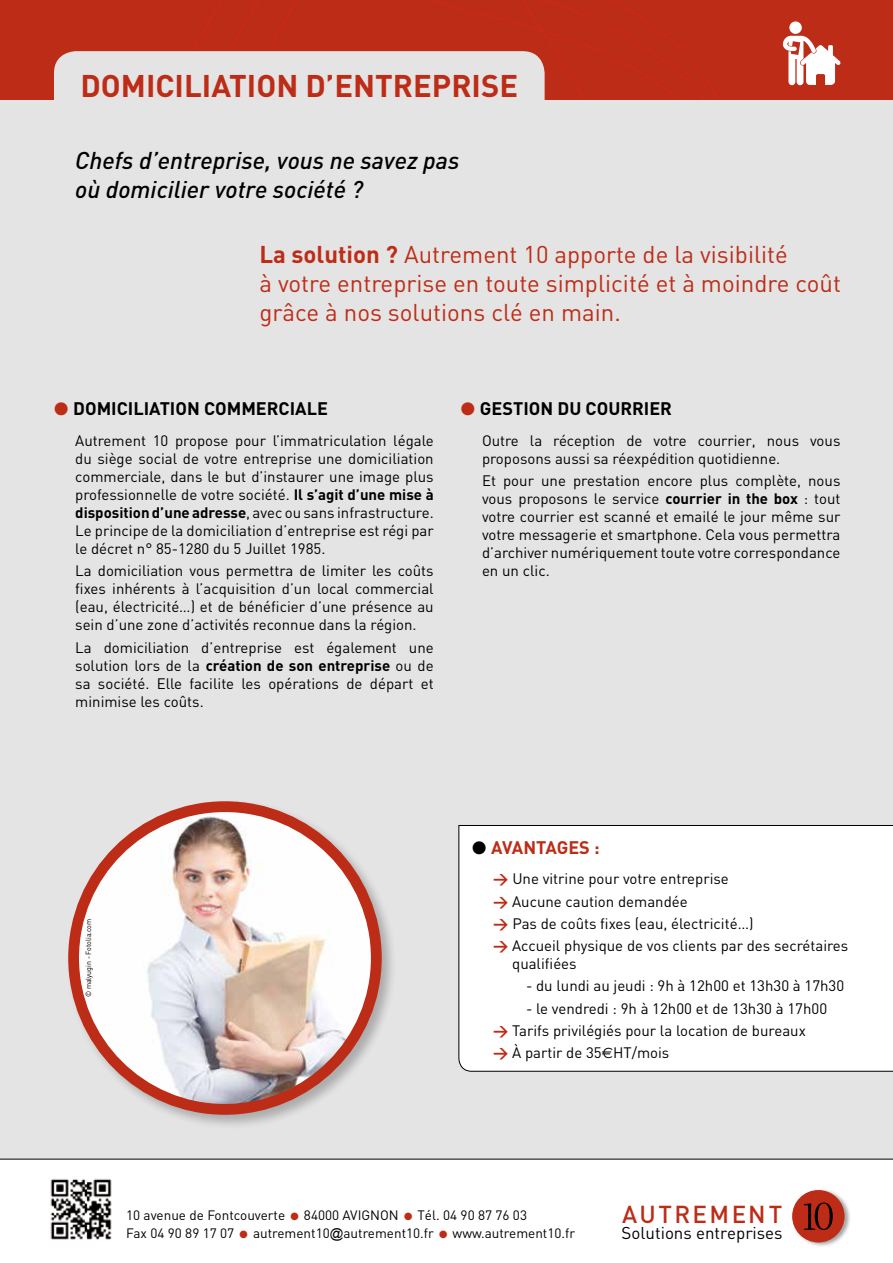
<style>
.page{position:relative;width:893px;height:1263px;background:#fff}
.page>*{position:absolute;margin:0;border:0;box-sizing:border-box;transform-origin:0 0}
.t1{font:700 31.05px "DIN";color:#bd2c16}
.t2{font:500 24.15px "DINVAINS";letter-spacing:.1em;color:#bd2c16}
.t3{font:24px/28.8px "DIN";color:#bd2c16}
.t4{font:italic 500 24px/28.8px "DIN";color:#000}
.t5{font:700 18px "DIN";letter-spacing:.02em;color:#000}
.t6{font:700 18px "DIN";color:#bd2c16}
.t7{font:16.95px "DINVAINS";color:#000}
.t8{font:15px/18px "DIN";color:#000;text-align:justify}
.t9{font:13.5px/18.6px "DIN";color:#000}
.t10{font:7.5px "DIN";color:#000;scale:.93 1}
.s1{font-weight:700}
.s2{color:#bd2c16}
.s3{color:#000}
.s4{font-weight:700;color:#bd2c16}
.s5{font-family:"Euro Sans"}
.s6{font-family:"Arial"}
</style>
<div class="page">
<div style="left:0;top:53px;width:893px;height:1106px;background:#e4e4e4"></div>
<div style="left:679px;top:0;width:214px;height:99px;background:#bd2c16"></div>
<div style="left:0;top:0;width:16px;height:99px;background:#bd2c16"></div>
<div style="left:16px;top:0;width:38px;height:99px;background:#bd2c16"></div>
<div style="left:54px;top:0;width:625px;height:99px;background:#bd2c16"></div>
<svg style="left:54px;top:51px;width:491px;height:49px"></svg>
<svg style="left:783px;top:21px;width:58px;height:64px;background:#dd9388"></svg>
<svg style="left:794px;top:1190px;width:51px;height:16px"></svg>
<img style="left:792px;top:1206px;width:58px;height:40px">
<div style="left:65px;top:798px;width:332px;height:332px;background:#000;opacity:.25"></div>
<img style="left:74px;top:810px;width:302px;height:299px">
<div style="left:68px;top:801px;width:314px;height:314px;border:11px solid #bd2c16;border-radius:50%"></div>
<div style="left:458px;top:825px;width:435px;height:247px;background:#fff"></div>
<hr style="left:0;top:1159px;width:893px;height:1px;background:#000">
<img style="left:50px;top:1179px;width:62px;height:61px">
<h1 class="t1" style="left:81px;top:66px;width:38px">DOMICILIATION</h1>
<h1 class="t1" style="left:306px;top:66px;width:49px">D’ENTRE</h1>
<h1 class="t1" style="left:432px;top:66px;width:37px">PRISE</h1>
<h3 class="t4" style="left:75px;top:145px;width:386px">Chefs d’entreprise, vous ne savez pas où domicilier votre société ?</h3>
<h3 class="t3" style="left:259px;top:240px;width:583px"><span class="s1">La solution ?</span> Autrement 10 apporte de la visibilité<br>à votre entreprise en toute simplicité et à moindre coût grâce à nos solutions clé en main.</h3>
<p class="t5" style="left:54px;top:397px;width:275px"><span class="s2">●</span> Domiciliation commerciale</p>
<p class="t8" style="left:75px;top:431px;width:360px">Autrement 10 propose pour l’immatriculation légale du siège social de votre entreprise une domiciliation commerciale, dans le but d’instaurer une image plus professionnelle de votre société. <span class="s1">I l s’agit d’une mise à disposition d’une adresse</span>, avec ou sans infrastructure.<br>Le principe de la domiciliation d’entreprise est régi par le décret n° 85-1280 du 5 Juillet 1985.</p>
<p class="t8" style="left:75px;top:562px;width:360px">La domiciliation vous permettra de limiter les coûts fixes inhérents à l’acquisition d’un local commercial (eau, électricité…) et de bénéficier d’une présence au sein d’une zone d’activités reconnue dans la région.</p>
<p class="t8" style="left:75px;top:638px;width:360px">La domiciliation d’entreprise est également une solution lors de la <span class="s1">création de son entreprise</span> ou de sa société. Elle facilite les opérations de départ et minimise les coûts.</p>
<p class="t5" style="left:461px;top:397px;width:213px"><span class="s2">●</span> Gestion du courrier</p>
<p class="t8" style="left:482px;top:431px;width:360px">Outre la réception de votre courrier, nous vous proposons aussi sa réexpédition quotidienne.</p>
<p class="t8" style="left:482px;top:472px;width:360px">Et pour une prestation encore plus complète, nous vous proposons le service <span class="s1">courrier in the box</span> : tout votre courrier est scanné et emailé le jour même sur votre messagerie et smartphone. Cela vous permettra d’archiver numériquement toute votre correspondance en un clic.</p>
<p class="t10" style="left:84px;top:997px;width:86px;rotate:-90deg">© malyugin - Fotolia.com</p>
<p class="t6" style="left:472px;top:835px;width:53px"><span class="s3">●</span> AVANTA</p>
<p class="t6" style="left:557px;top:835px;width:44px">GES :</p>
<p class="t8" style="left:493px;top:867px;width:357px;line-height:22.2px;text-align:left"><span class="s4">&gt;</span> Une vitrine pour votre entreprise<br><span class="s4">&gt;</span> Aucune caution demandée<br><span class="s4">&gt;</span> Pas de coûts fixes (eau, électricité…)<br><span class="s4">&gt;</span> Accueil physique de vos clients par des secrétaires</p>
<p class="t8" style="left:512px;top:954px;width:66px">qualifiées</p>
<p class="t8" style="left:526px;top:977px;width:320px">- du lundi au jeudi : 9h à 12h00 et 13h30 à 17h30</p>
<p class="t8" style="left:493px;top:997px;width:335px;line-height:22.2px;text-align:left;text-indent:33px">- le vendredi : 9h à 12h00 et de 13h30 à 17h00 <span class="s4">&gt;</span> Tarifs privilégiés pour la location de bureaux<br><span class="s4">&gt;</span> à partir de 35<span class="s5">€</span>HT/mois</p>
<p class="t9" style="left:126px;top:1205px;width:450px">10 avenue de Fontcouverte <span class="s2">●</span> 84000 AVIGNON <span class="s2">●</span> Tél. 04 90 87 76 03<br>Fax 04 90 89 17 07 <span class="s2">●</span> autrement10<span class="s6">@</span>autrement10.fr <span class="s2">●</span> www.autrement10.fr</p>
<h2 class="t2" style="left:622px;top:1198px;width:162px">AUTREMENT</h2>
<p class="t7" style="left:622px;top:1222px;width:163px">Solutions entreprises</p>
</div>
